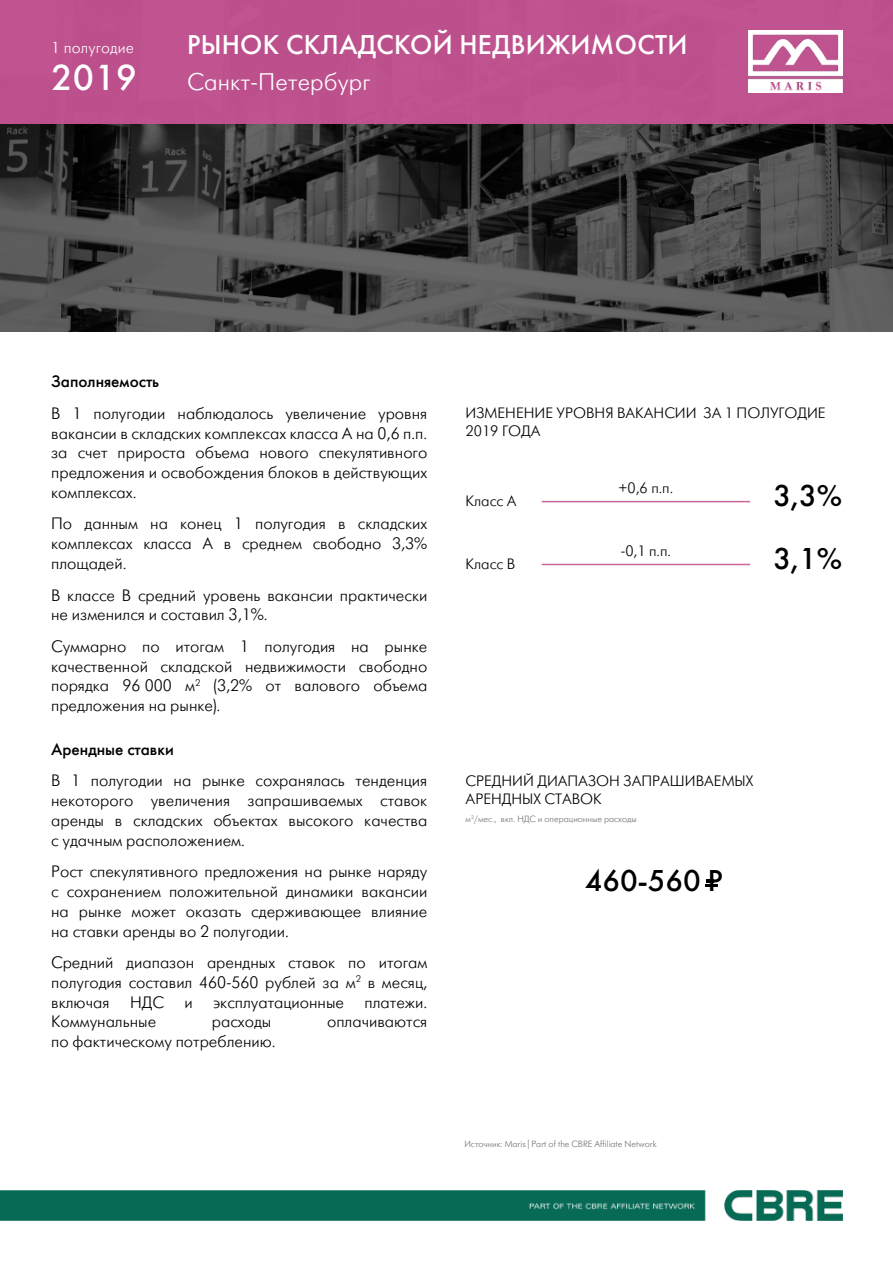
<style>
.page{position:relative;width:893px;height:1263px;background:#fff}
.page>*{position:absolute;margin:0;border:0;box-sizing:border-box;transform-origin:0 0}
.t1{font:36px "Futura Futuris C";color:#fff}
.t2{font:30px "Futura Futuris C";color:#000}
.t3{font:27px "Futura Futuris C";letter-spacing:.01em;color:#fff}
.t4{font:24px "Futura Futuris Light C";letter-spacing:.01em;color:#fff}
.t5{font:16.5px/19.8px "Futura Futuris Light C";color:#000;text-align:justify}
.t6{font:16.5px "Futura Futuris C";color:#000}
.t7{font:15.75px "Futura Futuris Light C";letter-spacing:.01em;color:#fff}
.t8{font:15px/18px "Futura Futuris Light C";color:#000}
.t9{font:9px "Futura Futuris Light C";color:#727272}
</style>
<div class="page">
<img style="left:0;top:123px;width:893px;height:209px">
<div style="left:0;top:0;width:893px;height:123px;background:#be518e"></div>
<img style="left:0;top:1191px;width:842px;height:29px">
<img style="left:748px;top:31px;width:94px;height:62px">
<svg style="left:706px;top:879px;width:12px;height:8px"></svg>
<hr style="left:542px;top:564px;width:208px;height:1px;background:#c65494">
<hr style="left:542px;top:501px;width:208px;height:1px;background:#c65494">
<p class="t7" style="left:51px;top:39px;width:84px">1 полугодие</p>
<h1 class="t1" style="left:51px;top:56px;width:88px">2019</h1>
<h3 class="t3" style="left:187px;top:29px;width:502px">РЫНОК СКЛАДСКОЙ НЕДВИЖИМОСТИ</h3>
<h3 class="t4" style="left:187px;top:70px;width:185px">Санкт-Петербург</h3>
<p class="t6" style="left:51px;top:371px;width:109px">Заполняемость</p>
<p class="t5" style="left:51px;top:404px;width:378px">В 1 полугодии наблюдалось увеличение уровня вакансии в складских комплексах класса А на 0,6 п.п. за счет прироста объема нового спекулятивного предложения и освобождения блоков в действующих комплексах.</p>
<p class="t5" style="left:51px;top:514px;width:378px">По данным на конец 1 полугодия в складских комплексах класса А в среднем свободно 3,3% площадей.</p>
<p class="t5" style="left:51px;top:585px;width:378px">В классе В средний уровень вакансии практически не изменился и составил 3,1%.</p>
<p class="t5" style="left:51px;top:637px;width:378px">Суммарно по итогам 1 полугодия на рынке качественной складской недвижимости свободно порядка 96 000 м<sup>2</sup> (3,2% от валового объема предложения на рынке).</p>
<p class="t6" style="left:51px;top:739px;width:124px">Арендные ставки</p>
<p class="t5" style="left:51px;top:771px;width:378px">В 1 полугодии на рынке сохранялась тенденция некоторого увеличения запрашиваемых ставок аренды в складских объектах высокого качества с удачным расположением.</p>
<p class="t5" style="left:51px;top:862px;width:378px">Рост спекулятивного предложения на рынке наряду с сохранением положительной динамики вакансии на рынке может оказать сдерживающее влияние на ставки аренды во 2 полугодии.</p>
<p class="t5" style="left:51px;top:953px;width:378px">Средний диапазон арендных ставок по итогам полугодия составил 460-560 рублей за м<sup>2</sup> в месяц, включая НДС и эксплуатационные платежи.<br>Коммунальные</p>
<p class="t5" style="left:212px;top:1012px;width:61px">расходы</p>
<p class="t5" style="left:327px;top:1012px;width:102px">оплачиваются</p>
<p class="t5" style="left:51px;top:1032px;width:226px">по фактическому потреблению.</p>
<p class="t8" style="left:466px;top:404px;width:362px">ИЗМЕНЕНИЕ УРОВНЯ ВАКАНСИИ ЗА 1 ПОЛУГОДИЕ<br>2019 ГОДА</p>
<p class="t8" style="left:466px;top:493px;width:53px">Класс А</p>
<p class="t8" style="left:466px;top:555px;width:51px">Класс В</p>
<p class="t8" style="left:619px;top:479px;width:56px">+0,6 п.п.</p>
<h2 class="t2" style="left:773px;top:478px;width:70px">3,3%</h2>
<p class="t8" style="left:621px;top:542px;width:52px">-0,1 п.п.</p>
<h2 class="t2" style="left:773px;top:541px;width:70px">3,1%</h2>
<p class="t8" style="left:466px;top:773px;width:289px">СРЕДНИЙ ДИАПАЗОН ЗАПРАШИВАЕМЫХ<br>АРЕНДНЫХ СТАВОК</p>
<p class="t9" style="left:466px;top:815px;width:172px">м<sup>2</sup>/мес., вкл. НДС и операционные расходы</p>
<h2 class="t2" style="left:585px;top:862px;width:140px">460-560 Р</h2>
<p class="t9" style="left:464px;top:1139px;width:194px">Источник: Maris | Part of the CBRE Affiliate Network</p>
</div>
